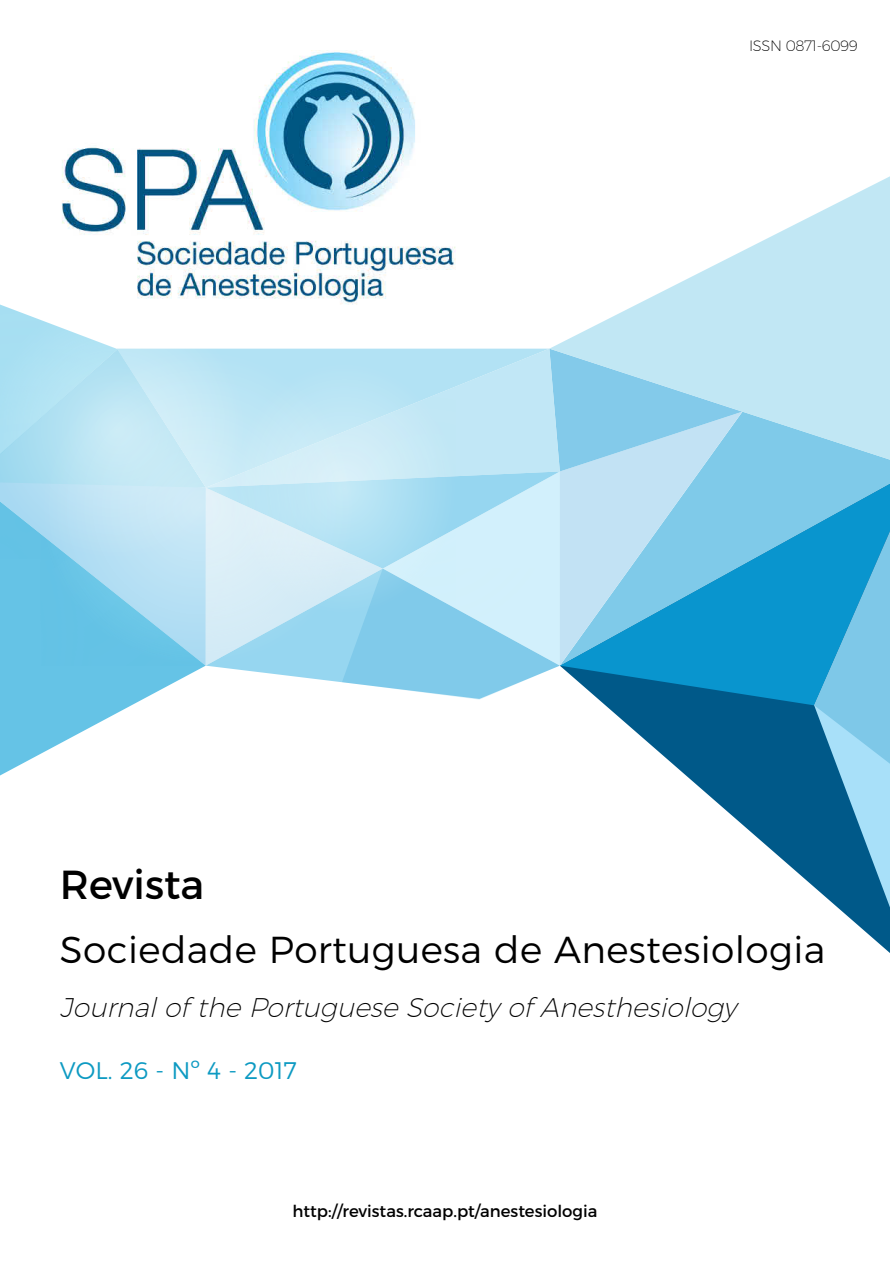
<style>
.page{position:relative;width:890px;height:1267px;background:#fff}
.page>*{position:absolute;margin:0;border:0;box-sizing:border-box;transform-origin:0 0}
.t1{font:40.5px "Montserrat";color:#000}
.t2{font:300 37.5px "Montserrat";letter-spacing:.01em;color:#000}
.t3{font:italic 200 27px "Montserrat";color:#000}
.t4{font:300 24px "Montserrat";color:#0d9ac2}
.t5{font:16.5px "Montserrat";color:#000}
.t6{font:200 15px "Montserrat";letter-spacing:-.025em;color:#000}
</style>
<div class="page">
<svg style="left:605px;top:705px;width:209px;height:182px"></svg>
<svg style="left:598px;top:666px;width:216px;height:39px;background:#0781b7"></svg>
<svg style="left:742px;top:468px;width:147px;height:198px;background:#3babd9"></svg>
<svg style="left:206px;top:348px;width:536px;height:351px;background:#8fcee9"></svg>
<svg style="left:814px;top:478px;width:75px;height:474px;background:#52a8ce"></svg>
<svg style="left:549px;top:177px;width:340px;height:291px;fill:#c1e7f4"></svg>
<svg style="left:0;top:559px;width:206px;height:217px;fill:#65c3e6"></svg>
<svg style="left:357px;top:349px;width:192px;height:138px;background:#bae4f5"></svg>
<img style="left:61px;top:50px;width:395px;height:255px">
<svg style="left:41px;top:349px;width:316px;height:316px;background:#96d5ee"></svg>
<svg style="left:0;top:300px;width:246px;height:259px"></svg>
<svg style="left:232px;top:362px;width:224px;height:251px;background:#c0e6f5"></svg>
<p class="t6" style="left:749px;top:36px;width:110px">ISSN 0871-6099</p>
<p class="t1" style="left:60px;top:852px;width:146px">Revista</p>
<p class="t2" style="left:60px;top:921px;width:767px">Sociedade Portuguesa de Anestesiologia</p>
<p class="t3" style="left:60px;top:987px;width:677px">Journalofthe Portuguese Society ofAnesthesiology</p>
<p class="t4" style="left:60px;top:1051px;width:238px">VOL. 26 - Nº 4 - 2017</p>
<p class="t5" style="left:292px;top:1198px;width:306px">http://revistas.rcaap.pt/anestesiologia</p>
</div>
